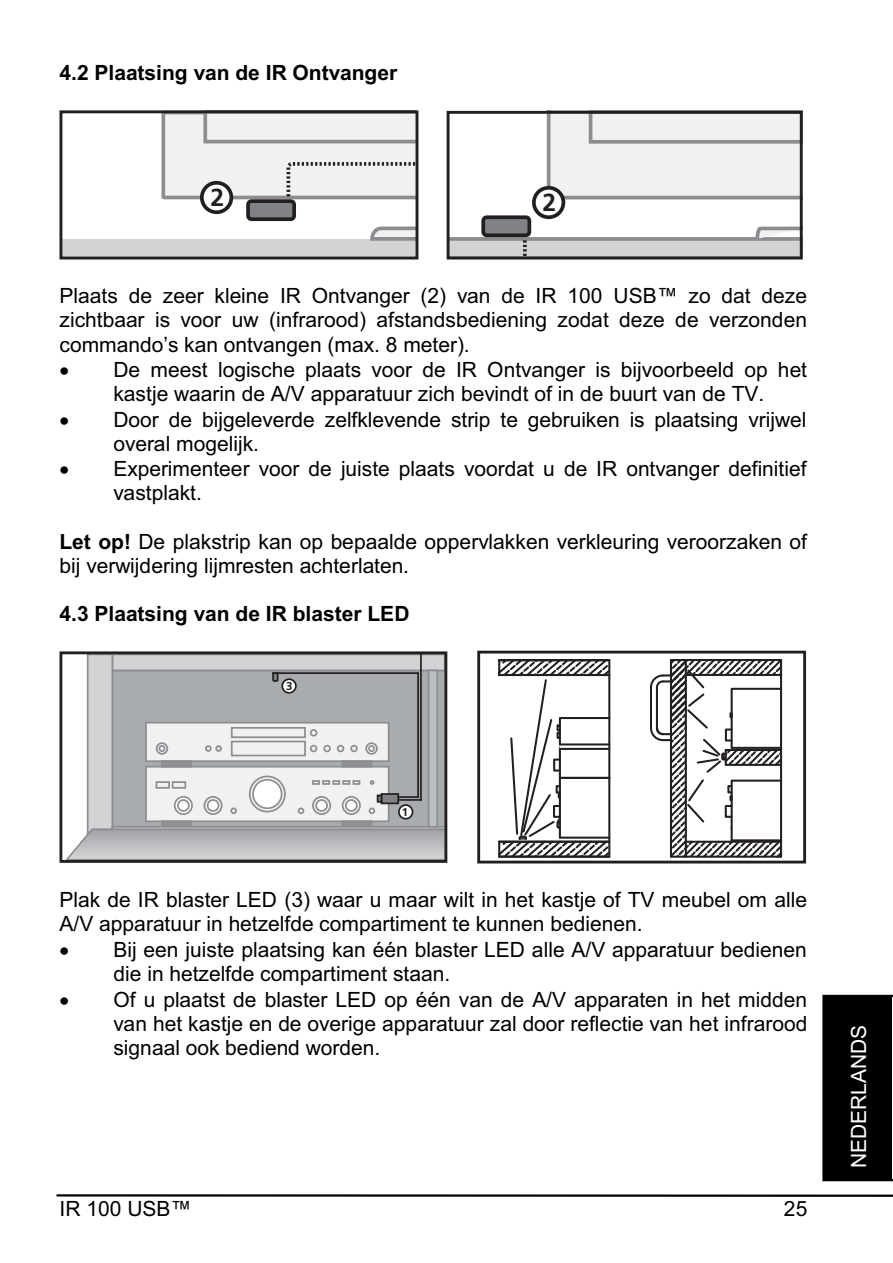
<style>
.page{position:relative;width:893px;height:1263px;background:#fff}
.page>*{position:absolute;margin:0;border:0;box-sizing:border-box;transform-origin:0 0}
.t1{font:700 24.6px "Frutiger";color:#231f20}
.t2{font:21px/24.8px "Arial";color:#000}
.t3{font:700 21px "Arial";color:#000}
.t4{font:21px "Arial";letter-spacing:.005em;color:#fff}
.t5{font:700 11.4px "Frutiger";color:#231f20}
.s1{font-weight:700}
</style>
<div class="page">
<hr style="left:57px;top:1194px;width:836px;height:3px;background:#000">
<div style="left:822px;top:995px;width:71px;height:186px;background:#000"></div>
<svg style="left:547px;top:115px;width:252px;height:84px"></svg>
<svg style="left:451px;top:225px;width:348px;height:31px"></svg>
<div style="left:483px;top:217px;width:46px;height:18px;background:#808285;border-radius:3px"></div>
<div style="left:481px;top:215px;width:50px;height:22px;border:4px solid #231f20;border-radius:3px"></div>
<div style="left:534px;top:188px;width:29px;height:29px;background:#fff;border-radius:50%"></div>
<div style="left:532px;top:186px;width:33px;height:33px;border:4px solid #231f20;border-radius:50%"></div>
<div style="left:447px;top:111px;width:356px;height:149px;border:3px solid #231f20"></div>
<div style="left:62px;top:239px;width:353px;height:18px;background:#d1d3d4"></div>
<svg style="left:161px;top:114px;width:253px;height:127px"></svg>
<div style="left:248px;top:201px;width:46px;height:18px;background:#808285;border-radius:3px"></div>
<div style="left:246px;top:199px;width:50px;height:22px;border:4px solid #231f20;border-radius:3px"></div>
<div style="left:202px;top:183px;width:29px;height:29px;background:#fff;border-radius:50%"></div>
<div style="left:200px;top:181px;width:33px;height:33px;border:4px solid #231f20;border-radius:50%"></div>
<div style="left:59px;top:110px;width:359px;height:150px;border:3px solid #231f20"></div>
<svg style="left:66px;top:655px;width:377px;height:204px"></svg>
<div style="left:377px;top:795px;width:5px;height:8px;border:2px solid #231f20"></div>
<hr style="left:398px;top:799px;width:24px;height:2px;background:#231f20">
<hr style="left:398px;top:796px;width:21px;height:2px;background:#231f20">
<div style="left:399px;top:805px;width:13px;height:14px;background:#fff;border-radius:50%"></div>
<div style="left:398px;top:804px;width:15px;height:16px;border:2px solid #231f20;border-radius:50%"></div>
<div style="left:59px;top:651px;width:388px;height:212px;border:3px solid #231f20"></div>
<div style="left:477px;top:651px;width:329px;height:212px;border:3px solid #231f20"></div>
<svg style="left:496px;top:659px;width:288px;height:201px"></svg>
<p class="t3" style="left:59px;top:61px;width:339px">4.2 Plaatsing van de IR Ontvanger</p>
<p class="t1" style="left:211px;top:183px;width:15px">2</p>
<p class="t1" style="left:542px;top:188px;width:15px">2</p>
<p class="t2" style="left:59px;top:284px;width:749px;line-height:24.2px;text-align:justify">Plaats de zeer kleine IR Ontvanger (2) van de IR 100 USB™ zo dat deze zichtbaar is voor uw (infrarood) afstandsbediening zodat deze de verzonden commando’s kan ontvangen (max. 8 meter).</p>
<p class="t2" style="left:113px;top:357px;width:695px">De meest logische plaats voor de IR Ontvanger is bijvoorbeeld op het kastje waarin de A/V apparatuur zich bevindt of in de buurt van de TV.<br>Door de bijgeleverde zelfklevende strip te gebruiken is plaatsing vrijwel overal mogelijk.<br>Experimenteer voor de juiste plaats voordat u de IR ontvanger definitief vastplakt.</p>
<p class="t2" style="left:59px;top:529px;width:749px;line-height:24.2px"><span class="s1">Let op!</span> De plakstrip kan op bepaalde oppervlakken verkleuring veroorzaken of bij verwijdering lijmresten achterlaten.</p>
<p class="t3" style="left:59px;top:602px;width:351px">4.3 Plaatsing van de IR blaster LED</p>
<p class="t5" style="left:286px;top:679px;width:8px">3</p>
<p class="t5" style="left:402px;top:805px;width:8px">1</p>
<p class="t2" style="left:59px;top:888px;width:749px;line-height:24.2px">Plak de IR blaster LED (3) waar u maar wilt in het kastje of TV meubel om alle<br>A/V apparatuur in hetzelfde compartiment te kunnen bedienen.</p>
<p class="t2" style="left:113px;top:937px;width:695px">Bij een juiste plaatsing kan één blaster LED alle A/V apparatuur bedienen die in hetzelfde compartiment staan.<br>Of u plaatst de blaster LED op één van de A/V apparaten in het midden van het kastje en de overige apparatuur zal door reflectie van het infrarood signaal ook bediend worden.</p>
<p class="t2" style="left:59px;top:1197px;width:134px">IR 100 USB™</p>
<p class="t2" style="left:784px;top:1197px;width:25px">25</p>
<p class="t4" style="left:847px;top:1168px;width:145px;rotate:-90deg">NEDERLANDS</p>
</div>
